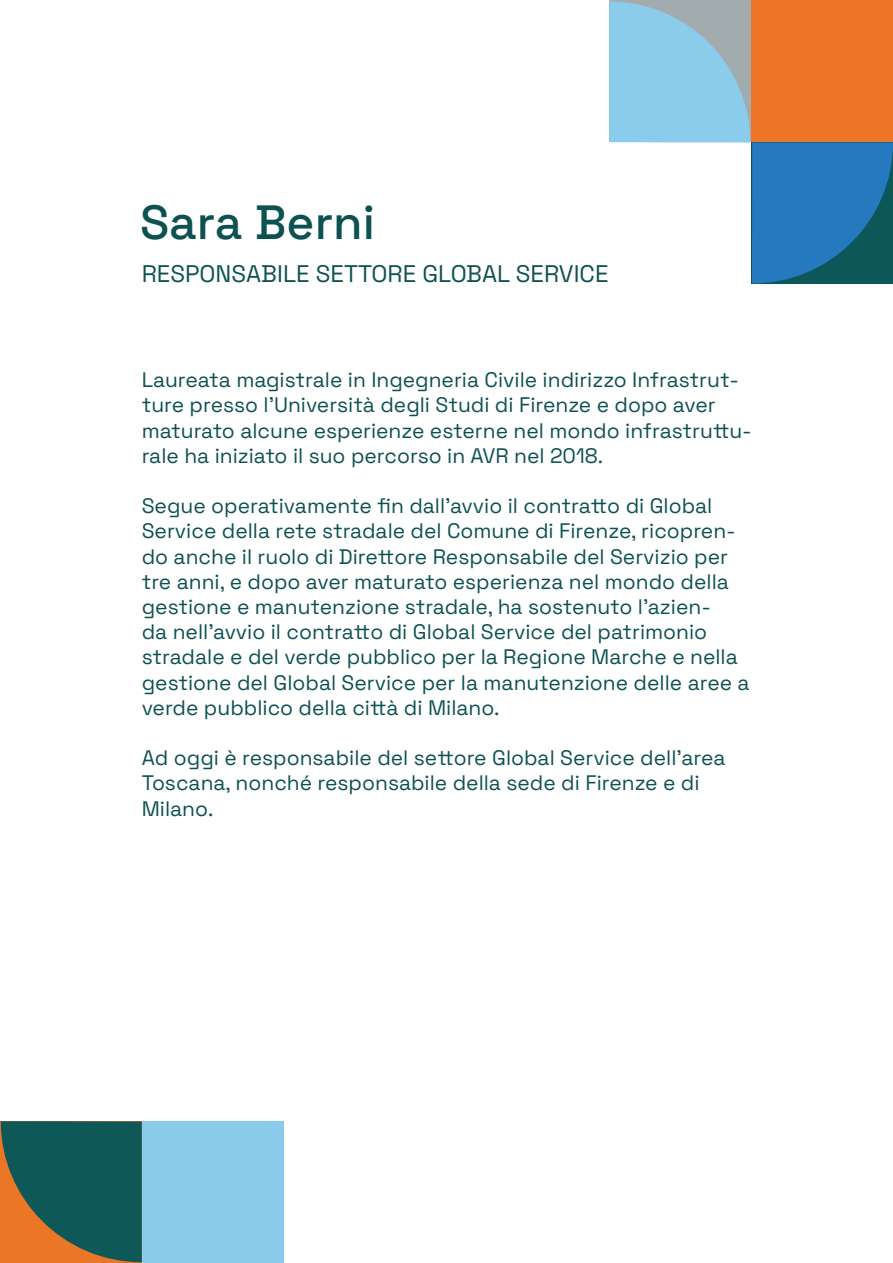
<style>
.page{position:relative;width:893px;height:1263px;background:#fff}
.page>*{position:absolute;margin:0;border:0;box-sizing:border-box;transform-origin:0 0}
.t1{font:300 48px "Space Grotesk";color:#0e5151}
.t2{font:300 24px "Space Grotesk";color:#0e5151}
.t3{font:300 21px/25.2px "Space Grotesk";color:#0e5151}
</style>
<div class="page">
<div style="left:142px;top:1121px;width:142px;height:142px;background:#8acbec"></div>
<svg style="left:1px;top:1121px;width:141px;height:141px;background:#3e5e4d"></svg>
<svg style="left:609px;top:2px;width:284px;height:282px"></svg>
<h1 class="t1" style="left:140px;top:187px;width:237px">Sara Berni</h1>
<p class="t2" style="left:142px;top:256px;width:468px">RESPONSABILE SETTORE GLOBAL SERVICE</p>
<p class="t3" style="left:142px;top:366px;width:612px">Laureata magistrale in Ingegneria Civile indirizzo Infrastrut&shy;ture presso l’Università degli Studi di Firenze e dopo aver maturato alcune esperienze esterne nel mondo infrastruttu&shy;rale ha iniziato il suo percorso in AVR nel 2018.</p>
<p class="t3" style="left:142px;top:492px;width:609px">Segue operativamente fin dall’avvio il contratto di Global Service della rete stradale del Comune di Firenze, ricopren&shy;do anche il ruolo di Direttore Responsabile del Servizio per tre anni, e dopo aver maturato esperienza nel mondo della gestione e manutenzione stradale, ha sostenuto l’azien-<br>da nell’avvio il contratto di Global Service del patrimonio stradale e del verde pubblico per la Regione Marche e nella gestione del Global Service per la manutenzione delle aree a verde pubblico della città di Milano.</p>
<p class="t3" style="left:142px;top:744px;width:585px">Ad oggi è responsabile del settore Global Service dell’area<br>Toscana, nonché responsabile della sede di Firenze e di<br>Milano.</p>
</div>
